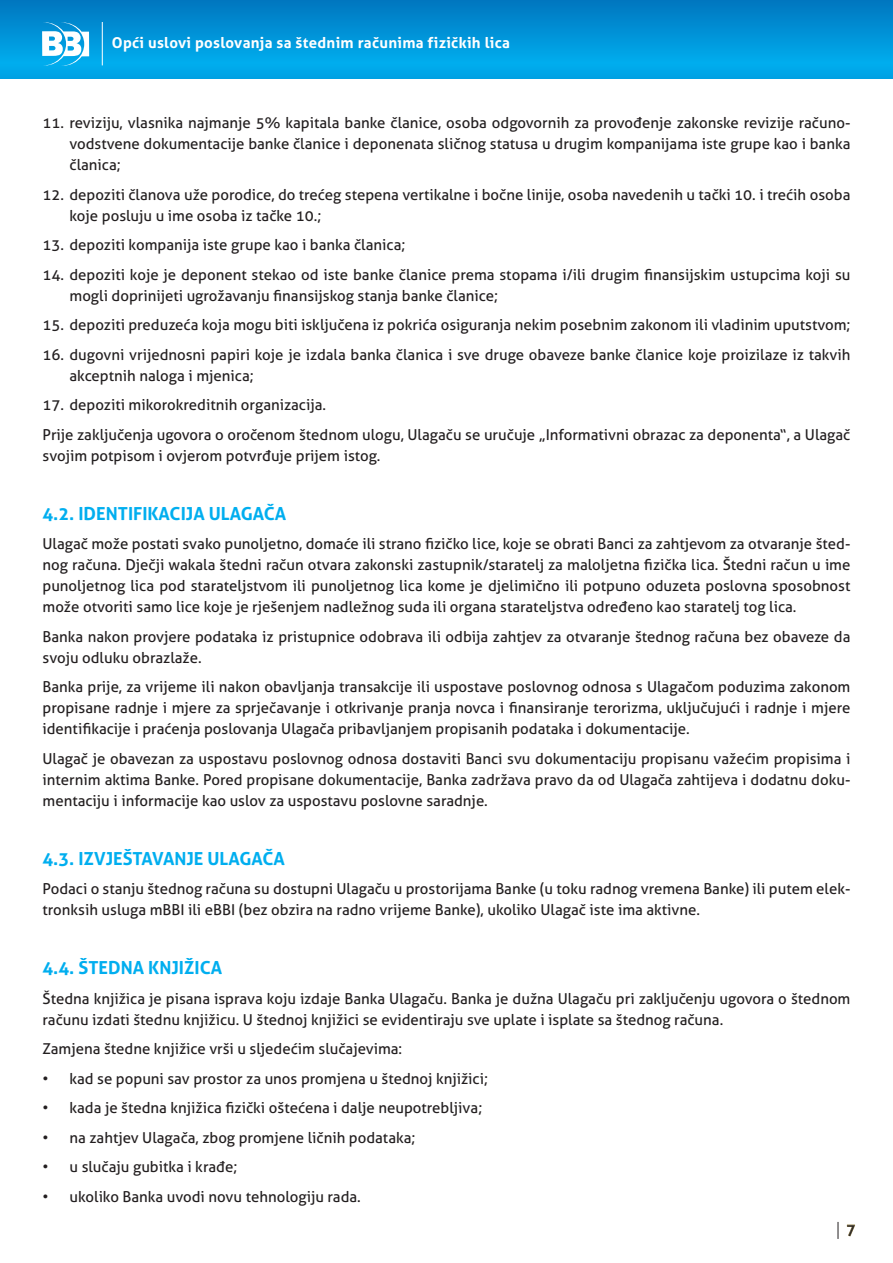
<style>
.page{position:relative;width:893px;height:1263px;background:#fff}
.page>*{position:absolute;margin:0;border:0;box-sizing:border-box;transform-origin:0 0}
.t1{font:700 18px "Aller";color:#00aeef}
.t2{font:15px/21px "Aller";color:#231f20}
.t3{font:700 15px "Aller";letter-spacing:.02em;color:#fff}
</style>
<div class="page">
<div style="left:0;top:0;width:893px;height:79px;background:linear-gradient(to bottom,#0079c2,#00b2f2)"></div>
<svg style="left:42px;top:22px;width:47px;height:44px"></svg>
<hr style="left:102px;top:22px;width:1px;height:43px;background:#fff">
<svg style="left:847px;top:1224px;width:8px;height:12px"></svg>
<svg style="left:838px;top:1222px;width:1px;height:17px"></svg>
<p class="t3" style="left:112px;top:34px;width:400px">Opći uslovi poslovanja sa štednim računima fizičkih lica</p>
<p class="t2" style="left:70px;top:112px;width:782px;text-align:justify;text-indent:-27px">11. reviziju, vlasnika najmanje 5% kapitala banke članice, osoba odgovornih za provođenje zakonske revizije računo&shy;vodstvene dokumentacije banke članice i deponenata sličnog statusa u drugim kompanijama iste grupe kao i banka članica;</p>
<p class="t2" style="left:70px;top:184px;width:782px;text-indent:-27px">12. depoziti članova uže porodice, do trećeg stepena vertikalne i bočne linije, osoba navedenih u tački 10. i trećih osoba koje posluju u ime osoba iz tačke 10.;</p>
<p class="t2" style="left:43px;top:234px;width:364px">13. depoziti kompanija iste grupe kao i banka članica;</p>
<p class="t2" style="left:70px;top:264px;width:782px;text-indent:-27px">14. depoziti koje je deponent stekao od iste banke članice prema stopama i/ili drugim finansijskim ustupcima koji su mogli doprinijeti ugrožavanju finansijskog stanja banke članice;</p>
<p class="t2" style="left:43px;top:314px;width:809px">15. depoziti preduzeća koja mogu biti isključena iz pokrića osiguranja nekim posebnim zakonom ili vladinim uputstvom;</p>
<p class="t2" style="left:70px;top:344px;width:782px;text-indent:-27px">16. dugovni vrijednosni papiri koje je izdala banka članica i sve druge obaveze banke članice koje proizilaze iz takvih akceptnih naloga i mjenica;</p>
<p class="t2" style="left:43px;top:394px;width:285px">17. depoziti mikorokreditnih organizacija.</p>
<p class="t2" style="left:43px;top:424px;width:809px">Prije zaključenja ugovora o oročenom štednom ulogu, Ulagaču se uručuje „Informativni obrazac za deponenta“, a Ulagač svojim potpisom i ovjerom potvrđuje prijem istog.</p>
<p class="t1" style="left:43px;top:502px;width:245px">4.2. IDENTIFIKACIJA ULAGAČA</p>
<p class="t2" style="left:43px;top:533px;width:809px;text-align:justify">Ulagač može postati svako punoljetno, domaće ili strano fizičko lice, koje se obrati Banci za zahtjevom za otvaranje šted&shy;nog računa. Dječji wakala štedni račun otvara zakonski zastupnik/staratelj za maloljetna fizička lica. Štedni račun u ime punoljetnog lica pod starateljstvom ili punoljetnog lica kome je djelimično ili potpuno oduzeta poslovna sposobnost može otvoriti samo lice koje je rješenjem nadležnog suda ili organa starateljstva određeno kao staratelj tog lica.</p>
<p class="t2" style="left:43px;top:626px;width:809px">Banka nakon provjere podataka iz pristupnice odobrava ili odbija zahtjev za otvaranje štednog računa bez obaveze da svoju odluku obrazlaže.</p>
<p class="t2" style="left:43px;top:676px;width:809px;text-align:justify">Banka prije, za vrijeme ili nakon obavljanja transakcije ili uspostave poslovnog odnosa s Ulagačom poduzima zakonom propisane radnje i mjere za sprječavanje i otkrivanje pranja novca i finansiranje terorizma, uključujući i radnje i mjere identifikacije i praćenja poslovanja Ulagača pribavljanjem propisanih podataka i dokumentacije.</p>
<p class="t2" style="left:43px;top:748px;width:809px;text-align:justify">Ulagač je obavezan za uspostavu poslovnog odnosa dostaviti Banci svu dokumentaciju propisanu važećim propisima i internim aktima Banke. Pored propisane dokumentacije, Banka zadržava pravo da od Ulagača zahtijeva i dodatnu doku&shy;mentaciju i informacije kao uslov za uspostavu poslovne saradnje.</p>
<p class="t1" style="left:43px;top:847px;width:244px">4.3. IZVJEŠTAVANJE ULAGAČA</p>
<p class="t2" style="left:43px;top:878px;width:809px">Podaci o stanju štednog računa su dostupni Ulagaču u prostorijama Banke (u toku radnog vremena Banke) ili putem elek&shy;tronksih usluga mBBI ili eBBI (bez obzira na radno vrijeme Banke), ukoliko Ulagač iste ima aktivne.</p>
<p class="t1" style="left:43px;top:957px;width:181px">4.4. ŠTEDNA KNJIŽICA</p>
<p class="t2" style="left:43px;top:988px;width:809px">Štedna knjižica je pisana isprava koju izdaje Banka Ulagaču. Banka je dužna Ulagaču pri zaključenju ugovora o štednom računu izdati štednu knjižicu. U štednoj knjižici se evidentiraju sve uplate i isplate sa štednog računa.</p>
<p class="t2" style="left:43px;top:1038px;width:361px">Zamjena štedne knjižice vrši u sljedećim slučajevima:</p>
<p class="t2" style="left:43px;top:1068px;width:447px">• kad se popuni sav prostor za unos promjena u štednoj knjižici;</p>
<p class="t2" style="left:43px;top:1097px;width:441px">• kada je štedna knjižica fizički oštećena i dalje neupotrebljiva;</p>
<p class="t2" style="left:43px;top:1127px;width:374px">• na zahtjev Ulagača, zbog promjene ličnih podataka;</p>
<p class="t2" style="left:43px;top:1156px;width:196px">• u slučaju gubitka i krađe;</p>
<p class="t2" style="left:43px;top:1186px;width:320px">• ukoliko Banka uvodi novu tehnologiju rada.</p>
<p class="t2" style="left:846px;top:1219px;width:10px">7</p>
</div>
